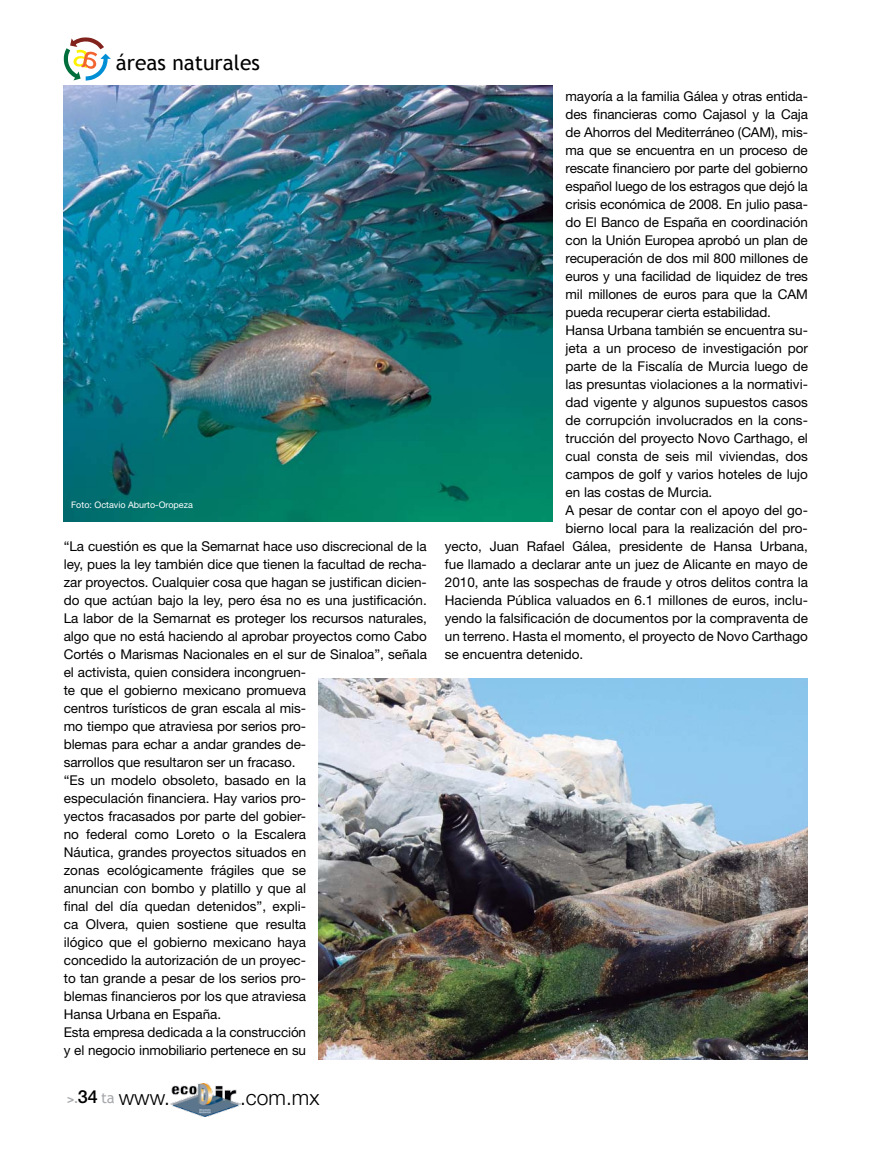
<style>
.page{position:relative;width:893px;height:1149px;background:#fff}
.page>*{position:absolute;margin:0;border:0;box-sizing:border-box;transform-origin:0 0}
.t1{font:300 21px "Helvetica Neue";color:#000}
.t2{font:21px "Trebuchet MS";color:#000}
.t3{font:13.5px/18px "Helvetica Neue";color:#000}
.t4{font:9px "Helvetica Neue";color:#fff}
.s1{font-weight:700;font-size:12px;color:#a7a9ac}
.s2{font-weight:500;font-size:18px}
.s3{font-family:"Trebuchet MS";font-weight:400;font-size:15px;color:#a7a9ac}
</style>
<div class="page">
<img style="left:171px;top:1083px;width:69px;height:33px">
<img style="left:319px;top:678px;width:489px;height:381px">
<img style="left:64px;top:85px;width:489px;height:436px">
<svg style="left:63px;top:37px;width:48px;height:44px"></svg>
<h1 class="t2" style="left:116px;top:50px;width:146px">áreas naturales</h1>
<p class="t4" style="left:71px;top:499px;width:123px">Foto: Octavio Aburto-Oropeza</p>
<p class="t3" style="left:64px;top:536px;width:365px">“La cuestión es que la Semarnat hace uso discrecional de la ley, pues la ley también dice que tienen la facultad de recha&shy;zar proyectos. Cualquier cosa que hagan se justifican dicien&shy;do que actúan bajo la ley, pero ésa no es una justificación.<br>La labor de la Semarnat es proteger los recursos naturales, algo que no está haciendo al aprobar proyectos como Cabo Cortés o Marismas Nacionales en el sur de Sinaloa”, señala el activista, quien considera incongruen-<br>te que el gobierno mexicano promueva<br>centros turísticos de gran escala al mis-<br>mo tiempo que atraviesa por serios pro-<br>blemas para echar a andar grandes de-<br>sarrollos que resultaron ser un fracaso.<br>“Es un modelo obsoleto, basado en la<br>especulación financiera. Hay varios pro-<br>yectos fracasados por parte del gobier-<br>no federal como Loreto o la Escalera<br>Náutica, grandes proyectos situados en<br>zonas ecológicamente frágiles que se<br>anuncian con bombo y platillo y que al<br>final del día quedan detenidos”, expli-<br>ca Olvera, quien sostiene que resulta<br>ilógico que el gobierno mexicano haya<br>concedido la autorización de un proyec-<br>to tan grande a pesar de los serios pro-<br>blemas financieros por los que atraviesa<br>Hansa Urbana en España.<br>Esta empresa dedicada a la construcción<br>y el negocio inmobiliario pertenece en su</p>
<h1 class="t1" style="left:67px;top:1084px;width:104px"><span class="s1">&gt;.</span><span class="s2">34</span> <span class="s3">ta</span> www.</h1>
<h1 class="t1" style="left:240px;top:1084px;width:81px">.com.mx</h1>
<p class="t3" style="left:566px;top:87px;width:244px">mayoría a la familia Gálea y otras entida-</p>
<p class="t3" style="left:566px;top:105px;width:244px">des financieras como Cajasol y la Caja</p>
<p class="t3" style="left:566px;top:123px;width:244px">de Ahorros del Mediterráneo (CAM), mis-</p>
<p class="t3" style="left:566px;top:141px;width:244px">ma que se encuentra en un proceso de</p>
<p class="t3" style="left:566px;top:159px;width:244px">rescate financiero por parte del gobierno</p>
<p class="t3" style="left:566px;top:177px;width:244px">español luego de los estragos que dejó la</p>
<p class="t3" style="left:566px;top:195px;width:244px">crisis económica de 2008. En julio pasa-</p>
<p class="t3" style="left:566px;top:213px;width:244px">do El Banco de España en coordinación</p>
<p class="t3" style="left:566px;top:231px;width:244px">con la Unión Europea aprobó un plan de</p>
<p class="t3" style="left:566px;top:249px;width:244px">recuperación de dos mil 800 millones de</p>
<p class="t3" style="left:566px;top:267px;width:244px">euros y una facilidad de liquidez de tres</p>
<p class="t3" style="left:566px;top:285px;width:244px">mil millones de euros para que la CAM</p>
<p class="t3" style="left:566px;top:303px;width:207px">pueda recuperar cierta estabilidad.</p>
<p class="t3" style="left:566px;top:321px;width:244px">Hansa Urbana también se encuentra su-</p>
<p class="t3" style="left:566px;top:339px;width:244px">jeta a un proceso de investigación por</p>
<p class="t3" style="left:566px;top:357px;width:244px">parte de la Fiscalía de Murcia luego de</p>
<p class="t3" style="left:566px;top:375px;width:244px">las presuntas violaciones a la normativi-</p>
<p class="t3" style="left:566px;top:393px;width:244px">dad vigente y algunos supuestos casos</p>
<p class="t3" style="left:566px;top:411px;width:244px">de corrupción involucrados en la cons-</p>
<p class="t3" style="left:566px;top:429px;width:244px">trucción del proyecto Novo Carthago, el</p>
<p class="t3" style="left:566px;top:447px;width:244px">cual consta de seis mil viviendas, dos</p>
<p class="t3" style="left:566px;top:465px;width:244px">campos de golf y varios hoteles de lujo</p>
<p class="t3" style="left:566px;top:483px;width:148px">en las costas de Murcia.</p>
<p class="t3" style="left:566px;top:501px;width:244px">A pesar de contar con el apoyo del go-</p>
<p class="t3" style="left:566px;top:519px;width:244px">bierno local para la realización del pro-</p>
<p class="t3" style="left:445px;top:537px;width:365px">yecto, Juan Rafael Gálea, presidente de Hansa Urbana,</p>
<p class="t3" style="left:445px;top:555px;width:365px">fue llamado a declarar ante un juez de Alicante en mayo de</p>
<p class="t3" style="left:445px;top:573px;width:365px">2010, ante las sospechas de fraude y otros delitos contra la</p>
<p class="t3" style="left:445px;top:591px;width:365px">Hacienda Pública valuados en 6.1 millones de euros, inclu-</p>
<p class="t3" style="left:445px;top:609px;width:365px">yendo la falsificación de documentos por la compraventa de</p>
<p class="t3" style="left:445px;top:627px;width:365px">un terreno. Hasta el momento, el proyecto de Novo Carthago</p>
<p class="t3" style="left:445px;top:645px;width:140px">se encuentra detenido.</p>
</div>
